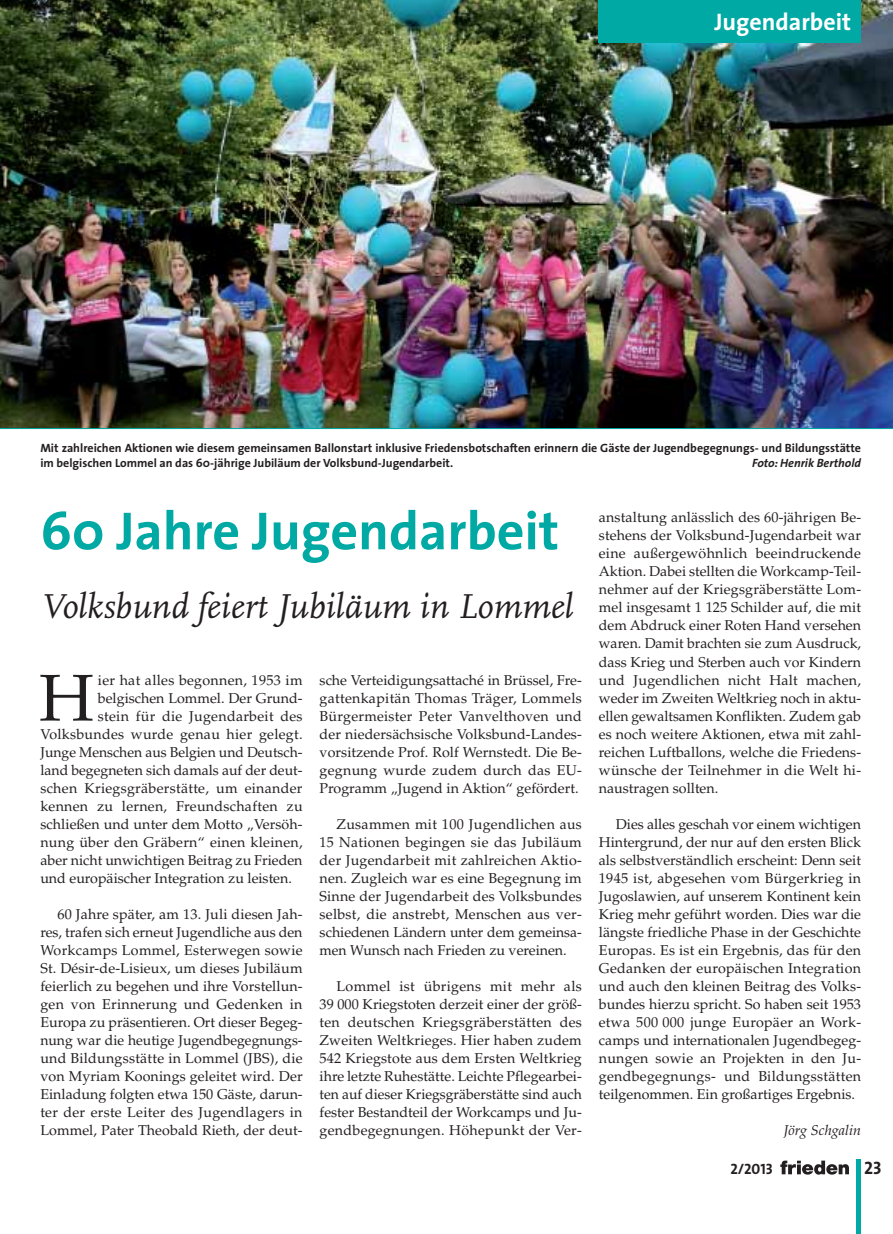
<style>
.page{position:relative;width:893px;height:1234px;background:#fff}
.page>*{position:absolute;margin:0;border:0;box-sizing:border-box;transform-origin:0 0}
.t1{font:66px "Palatino";color:#231f20}
.t2{font:700 54px "The Sans";color:#00a9a4}
.t3{font:italic 36px "Scala";color:#231f20}
.t4{font:700 24px "The Sans";color:#fff}
.t5{font:18px "The Sans Bold Caps";color:#231f20}
.t6{font:15px "The Sans Bold Caps";color:#231f20}
.t7{font:14.25px/18px "Palatino";letter-spacing:.005em;color:#231f20;text-align:justify}
.t8{font:14.25px "Palatino Italic Os F";color:#231f20}
.t9{font:700 12px/15px "The Sans";color:#231f20}
.t10{font:italic 700 12px "The Sans";color:#231f20}
</style>
<div class="page">
<hr style="left:857px;top:1159px;width:4px;height:74px;background:#00a9a4">
<svg style="left:780px;top:1160px;width:69px;height:14px"></svg>
<img style="left:0;top:0;width:893px;height:428px">
<div style="left:599px;top:0;width:262px;height:43px;background:#00a9a4"></div>
<hr style="left:0;top:428px;width:893px;height:1px;background:#00a9a4">
<h3 class="t4" style="left:714px;top:13px;width:138px">Jugendarbeit</h3>
<p class="t9" style="left:40px;top:441px;width:822px">Mit zahlreichen Aktionen wie diesem gemeinsamen Ballonstart inklusive Friedensbotschaften erinnern die Gäste der Jugendbegegnungs- und Bildungsstätte im belgischen Lommel an das 60-jährige Jubiläum der Volksbund-Jugendarbeit.</p>
<p class="t10" style="left:752px;top:457px;width:110px">Foto: Henrik Berthold</p>
<h2 class="t2" style="left:40px;top:510px;width:520px">60 Jahre Jugendarbeit</h2>
<h3 class="t3" style="left:40px;top:591px;width:534px">Volksbund feiert Jubiläum in Lommel</h3>
<p class="t7" style="left:98px;top:672px;width:206px">ier hat alles begonnen, 1953 im</p>
<p class="t7" style="left:98px;top:690px;width:206px">belgischen Lommel. Der Grund-</p>
<p class="t7" style="left:98px;top:708px;width:206px">stein für die Jugendarbeit des</p>
<p class="t7" style="left:40px;top:726px;width:264px">Volksbundes wurde genau hier gelegt.</p>
<p class="t7" style="left:40px;top:744px;width:264px">Jun ge Menschen aus Belgien und Deutsch -</p>
<p class="t7" style="left:40px;top:762px;width:264px">land begegneten sich damals auf der deut -</p>
<p class="t7" style="left:40px;top:780px;width:264px">schen Kriegsgräberstätte, um einander</p>
<p class="t7" style="left:40px;top:798px;width:264px">kennen zu lernen, Freundschaften zu</p>
<p class="t7" style="left:40px;top:816px;width:264px">schlie ßen und unter dem Motto „Versöh-</p>
<p class="t7" style="left:40px;top:834px;width:264px">nung über den Gräbern“ einen kleinen,</p>
<p class="t7" style="left:40px;top:852px;width:264px">aber nicht unwichtigen Beitrag zu Frieden</p>
<p class="t7" style="left:40px;top:870px;width:253px">und europäischer Integration zu leisten.</p>
<p class="t7" style="left:40px;top:906px;width:264px;text-indent:17px">60 Jahre später, am 13. Juli diesen Jah&shy;res, trafen sich erneut Jugendliche aus den Workcamps Lommel, Esterwegen sowie St. Désir-de-Lisieux, um dieses Jubiläum feierlich zu begehen und ihre Vorstellun&shy;gen von Erinnerung und Gedenken in Europa zu präsentieren. Ort dieser Begeg&shy;nung war die heutige Jugendbegegnungs&shy;und Bildungsstätte in Lommel (JBS), die von Myriam Koonings geleitet wird. Der Einladung folgten etwa 150 Gäste, darun&shy;ter der erste Leiter des Jugendlagers in Lommel, Pater Theobald Rieth, der deut-</p>
<h1 class="t1" style="left:39px;top:672px;width:56px">H</h1>
<p class="t7" style="left:320px;top:672px;width:264px">sche Verteidigungsattaché in Brüssel, Fre&shy;gattenkapitän Thomas Träger, Lommels Bürgermeister Peter Vanvelt hoven und der niedersächsische Volksbund-Landes&shy;vorsitzende Prof. Rolf Wernstedt. Die Be - gegnung wurde zudem durch das EU-Programm „Jugend in Aktion“ gefördert.</p>
<p class="t7" style="left:320px;top:816px;width:264px;text-indent:17px">Zusammen mit 100 Jugendlichen aus 15 Na tionen begingen sie das Jubiläum der Ju gendarbeit mit zahlreichen Aktio&shy;nen. Zu gleich war es eine Be geg nung im Sinne der Ju gendarbeit des Volksbundes selbst, die an strebt, Menschen aus ver&shy;schiedenen Län dern unter dem gemeinsa&shy;men Wunsch nach Frieden zu vereinen.</p>
<p class="t7" style="left:320px;top:978px;width:264px;text-indent:17px">Lommel ist übrigens mit mehr als 39 000 Kriegstoten derzeit einer der größ&shy;ten deutschen Kriegsgräberstätten des Zweiten Weltkrieges. Hier haben zudem 542 Kriegstote aus dem Ersten Weltkrieg ihre letzte Ruhestätte. Leichte Pflegearbei&shy;ten auf dieser Kriegsgräberstätte sind auch fester Be standteil der Workcamps und Ju - gendbegegnungen. Höhepunkt der Ver -</p>
<p class="t7" style="left:599px;top:510px;width:264px">anstaltung anlässlich des 60-jährigen Be - stehens der Volksbund-Jugendarbeit war eine außergewöhnlich beeindruckende Aktion. Dabei stellten die Workcamp-Teil&shy;nehmer auf der Kriegsgräberstätte Lom&shy;mel insgesamt 1 125 Schilder auf, die mit dem Abdruck einer Roten Hand versehen waren. Damit brachten sie zum Ausdruck, dass Krieg und Sterben auch vor Kindern und Ju gendlichen nicht Halt machen, weder im Zweiten Weltkrieg noch in aktu&shy;ellen ge waltsamen Konflikten. Zudem gab es noch weitere Aktionen, etwa mit zahl&shy;reichen Luftballons, welche die Friedens&shy;wünsche der Teilnehmer in die Welt hi - naustragen sollten.</p>
<p class="t7" style="left:599px;top:816px;width:264px;text-indent:17px">Dies alles geschah vor einem wichtigen Hintergrund, der nur auf den ersten Blick als selbstverständlich erscheint: Denn seit 1945 ist, abgesehen vom Bürgerkrieg in Jugoslawien, auf unserem Kontinent kein Krieg mehr geführt worden. Dies war die längste friedliche Phase in der Geschichte Europas. Es ist ein Ergebnis, das für den Gedanken der europäischen Integration und auch den kleinen Beitrag des Volks&shy;bundes hierzu spricht. So haben seit 1953 etwa 500 000 junge Europäer an Work&shy;camps und internationalen Jugendbegeg&shy;nungen sowie an Projekten in den Ju - gend begegnungs- und Bildungsstätten teilgenommen. Ein großartiges Ergebnis.</p>
<p class="t8" style="left:784px;top:1124px;width:79px">Jörg Schgalin</p>
<p class="t6" style="left:730px;top:1160px;width:44px">2/2013</p>
<p class="t5" style="left:864px;top:1157px;width:19px">23</p>
</div>
